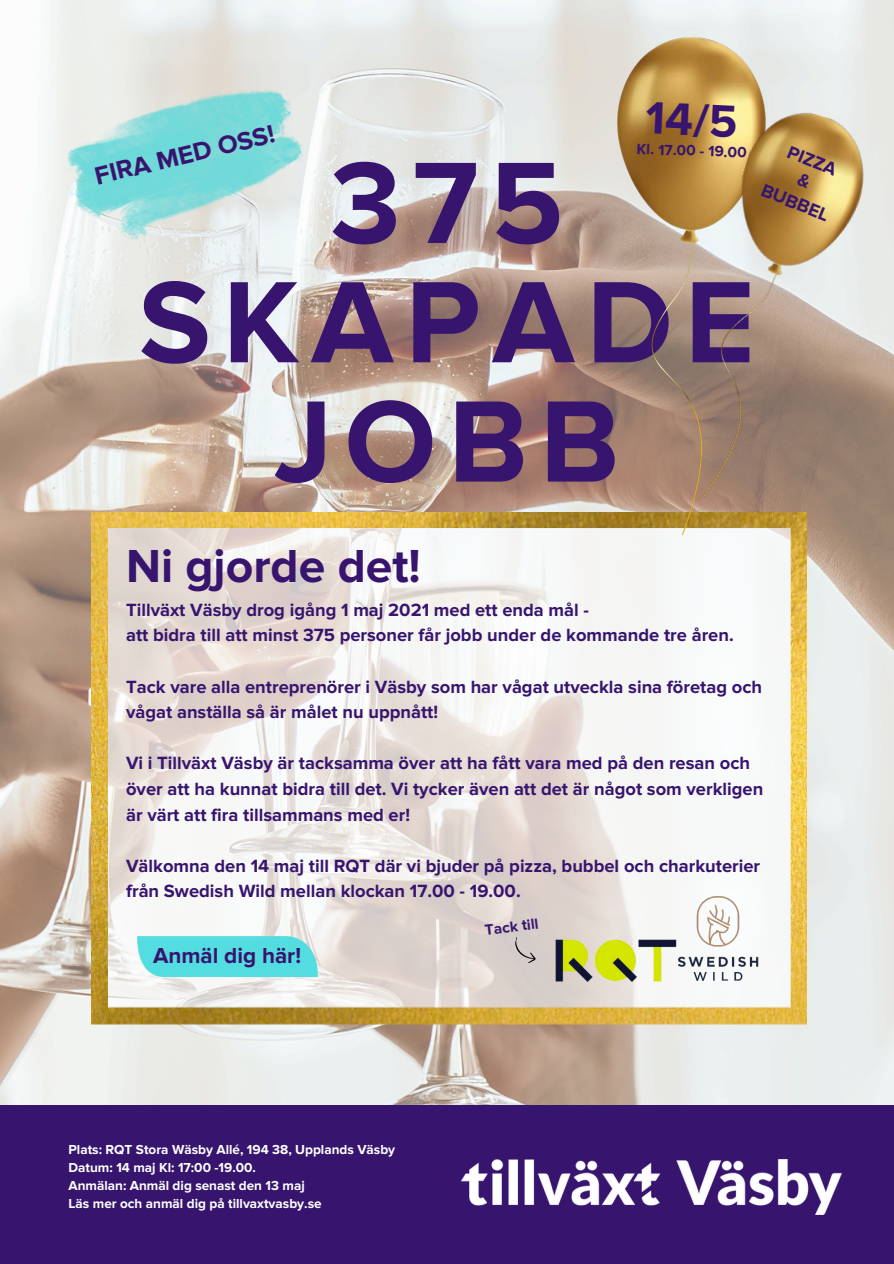
<style>
.page{position:relative;width:894px;height:1264px;background:#fff}
.page>*{position:absolute;margin:0;border:0;box-sizing:border-box;transform-origin:0 0}
.t1{font:700 120px/119.2px "Proxima Nova";letter-spacing:.1em;color:#37156e;text-align:center}
.t2{font:700 48px "Proxima Nova";color:#37156e}
.t3{font:700 46.95px "Proxima Nova";color:#37156e}
.t4{font:700 26.1px "Proxima Nova";color:#37156e}
.t5{font:700 22.5px "Proxima Nova";color:#37156e}
.t6{font:700 18.6px/22.6px "Proxima Nova";color:#37156e;text-align:center}
.t7{font:700 18.3px/25.7px "Proxima Nova";color:#37156e}
.t8{font:700 15.3px "Proxima Nova";color:#37156e}
.t9{font:700 13.5px "Proxima Nova";color:#fff}
</style>
<div class="page">
<img style="left:0;top:0;width:893px;height:1104px">
<div style="left:0;top:1104px;width:893px;height:159px;background:#37156e"></div>
<img style="left:92px;top:512px;width:713px;height:512px">
<img style="left:541px;top:925px;width:130px;height:62px">
<img style="left:461px;top:1159px;width:380px;height:55px">
<img style="left:53px;top:70px;width:264px;height:186px">
<img style="left:617px;top:38px;width:148px;height:496px">
<img style="left:652px;top:99px;width:227px;height:417px">
<img style="left:137px;top:936px;width:180px;height:40px">
<svg style="left:512px;top:937px;width:25px;height:27px"></svg>
<img style="left:671px;top:889px;width:92px;height:98px">
<h6 class="t3" style="left:647px;top:90px;width:93px;rotate:3deg">14/5</h6>
<p class="t4" style="left:92px;top:160px;width:186px;rotate:-13deg">FIRA MED OSS!</p>
<h6 class="t8" style="left:637px;top:140px;width:112px;rotate:2deg">Kl. 17.00 - 19.00</h6>
<h5 class="t1" style="left:139px;top:146px;width:617px">375<br>SKAPADE<br>JOBB</h5>
<h6 class="t6" style="left:782px;top:137px;width:73px;rotate:22deg">PIZZA<br>&amp;<br>BUBBEL</h6>
<p class="t2" style="left:126px;top:537px;width:296px">Ni gjorde det!</p>
<p class="t7" style="left:126px;top:597px;width:609px">Tillväxt Väsby drog igång 1 maj 2021 med ett enda mål -<br>att bidra till att minst 375 personer får jobb under de kommande tre åren.</p>
<h3 class="t7" style="left:126px;top:674px;width:637px">Tack vare alla entreprenörer i Väsby som har vågat utveckla sina företag och vågat anställa så är målet nu uppnått!</h3>
<h1 class="t7" style="left:126px;top:751px;width:638px">Vi i Tillväxt Väsby är tacksamma över att ha fått vara med på den resan och över att ha kunnat bidra till det. Vi tycker även att det är något som verkligen är värt att fira tillsammans med er!</h1>
<h2 class="t7" style="left:126px;top:853px;width:635px">Välkomna den 14 maj till RQT där vi bjuder på pizza, bubbel och charkuterier från Swedish Wild mellan klockan 17.00 - 19.00.</h2>
<p class="t5" style="left:153px;top:942px;width:150px">Anmäl dig här!</p>
<h4 class="t9" style="left:68px;top:1141px;width:328px">Plats: RQT Stora Wäsby Allé, 194 38, Upplands Väsby</h4>
<p class="t9" style="left:68px;top:1159px;width:189px">Datum: 14 maj Kl: 17:00 -19.00.</p>
<p class="t9" style="left:68px;top:1177px;width:238px">Anmälan: Anmäl dig senast den 13 maj</p>
<p class="t9" style="left:68px;top:1195px;width:254px">Läs mer och anmäl dig på tillvaxtvasby.se</p>
<p class="t8" style="left:484px;top:920px;width:55px;rotate:-7deg">Tack till</p>
</div>
